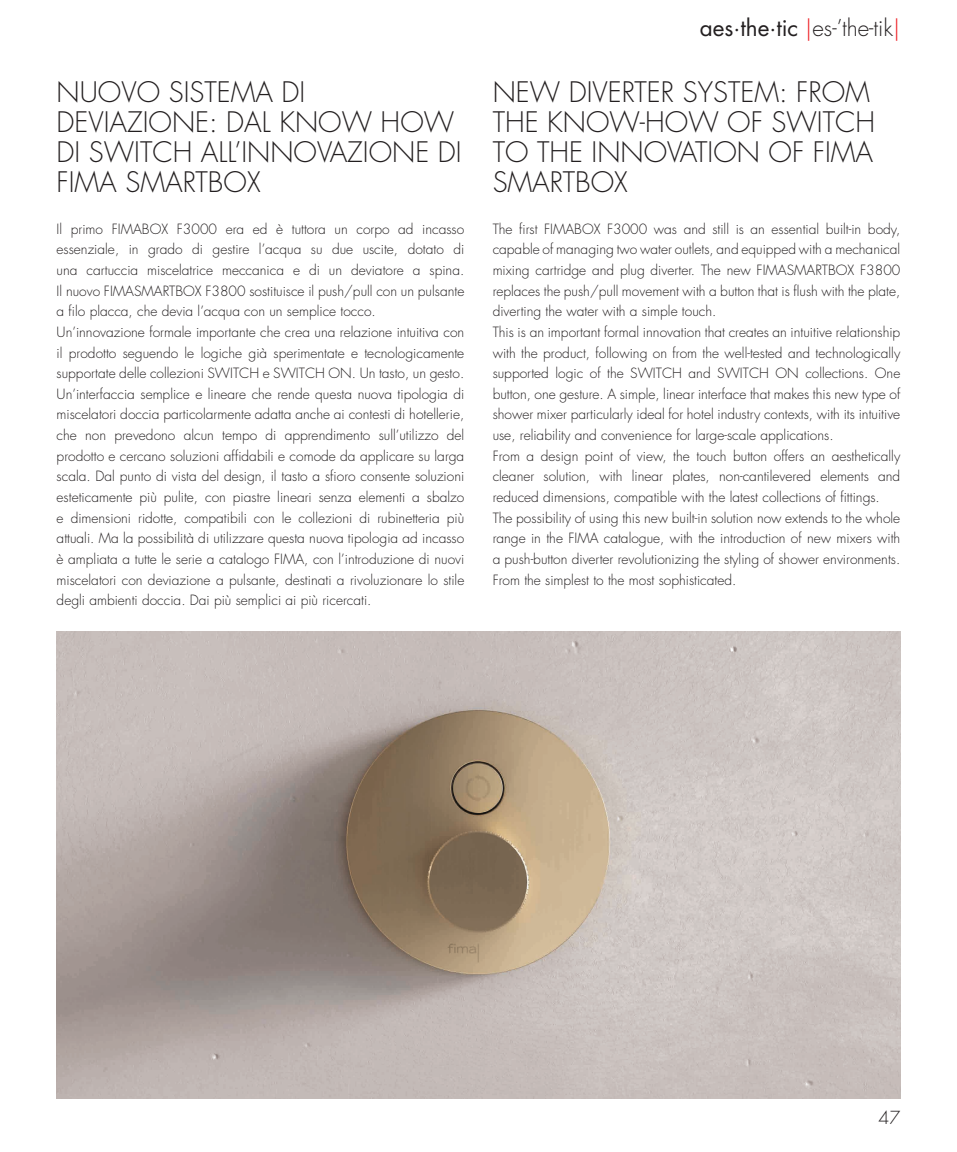
<style>
.page{position:relative;width:957px;height:1152px;background:#fff}
.page>*{position:absolute;margin:0;border:0;box-sizing:border-box;transform-origin:0 0}
.t1{font:300 27.5px/30px "Futura Std";color:#231f20}
.t2{font:22.5px "Futura Std";color:#231f20}
.t3{font:300 17.5px "Futura Std";color:#231f20}
.t4{font:300 13.75px/20.6px "Futura Std";color:#231f20}
.s1{font-weight:300;color:#ee1d23}
.s2{font-weight:300}
</style>
<div class="page">
<img style="left:57px;top:631px;width:843px;height:467px">
<h1 class="t1" style="left:57px;top:78px;width:406px">NUOVO SISTEMA DI<br>DEVIAZIONE: DAL KNOW HOW<br>DI SWITCH ALL’INNOVAZIONE DI<br>FIMA SMARTBOX</h1>
<p class="t4" style="left:57px;top:219px;width:409px">Il primo FIMABOX F3000 era ed è tuttora un corpo ad incasso essenziale, in grado di gestire l’acqua su due uscite, dotato di una cartuccia miscelatrice meccanica e di un deviatore a spina.<br>Il nuovo FIMASMARTBOX F3800 sostituisce il push/pull con un pulsante a filo placca, che devia l’acqua con un semplice tocco.<br>Un’innovazione formale importante che crea una relazione intuitiva con il prodotto seguendo le logiche già sperimentate e tecnologicamente supportate delle collezioni SWITCH e SWITCH ON. Un tasto, un gesto.<br>Un’interfaccia semplice e lineare che rende questa nuova tipologia di miscelatori doccia particolarmente adatta anche ai contesti di hotellerie, che non prevedono alcun tempo di apprendimento sull’utilizzo del prodotto e cercano soluzioni affidabili e comode da applicare su larga scala. Dal punto di vista del design, il tasto a sfioro consente soluzioni esteticamente più pulite, con piastre lineari senza elementi a sbalzo e dimensioni ridotte, compatibili con le collezioni di rubinetteria più attuali. Ma la possibilità di utilizzare questa nuova tipologia ad incasso è ampliata a tutte le serie a catalogo FIMA, con l’introduzione di nuovi miscelatori con deviazione a pulsante, destinati a rivoluzionare lo stile degli ambienti doccia. Dai più semplici ai più ricercati.</p>
<h2 class="t2" style="left:700px;top:14px;width:202px">aes.the.tic <span class="s1">|</span><span class="s2">es-’the-tik</span><span class="s1">|</span></h2>
<h1 class="t1" style="left:493px;top:78px;width:384px">NEW DIVERTER SYSTEM: FROM<br>THE KNOW-HOW OF SWITCH<br>TO THE INNOVATION OF FIMA<br>SMARTBOX</h1>
<p class="t4" style="left:493px;top:219px;width:409px">The first FIMABOX F3000 was and still is an essential built-in body, capable of managing two water outlets, and equipped with a mechanical mixing cartridge and plug diverter. The new FIMASMARTBOX F3800 replaces the push/pull movement with a button that is flush with the plate, diverting the water with a simple touch.<br>This is an important formal innovation that creates an intuitive relationship with the product, following on from the well-tested and technologically supported logic of the SWITCH and SWITCH ON collections. One button, one gesture. A simple, linear interface that makes this new type of shower mixer particularly ideal for hotel industry contexts, with its intuitive use, reliability and convenience for large-scale applications.<br>From a design point of view, the touch button offers an aesthetically cleaner solution, with linear plates, non-cantilevered elements and reduced dimensions, compatible with the latest collections of fittings.<br>The possibility of using this new built-in solution now extends to the whole range in the FIMA catalogue, with the introduction of new mixers with a push-button diverter revolutionizing the styling of shower environments.<br>From the simplest to the most sophisticated.</p>
<p class="t3" style="left:878px;top:1106px;width:23px">47</p>
</div>
